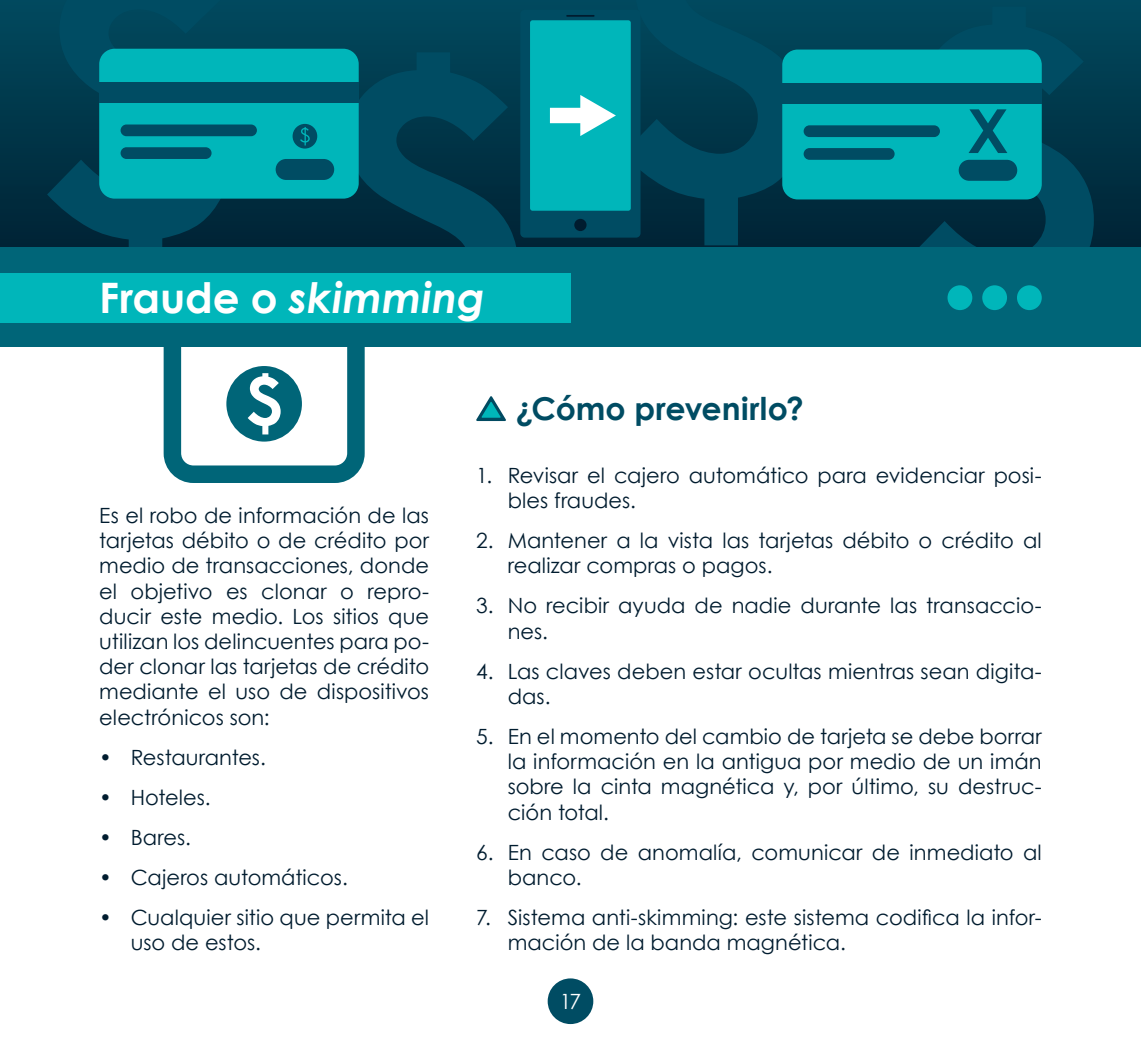
<style>
.page{position:relative;width:1141px;height:1042px;background:#fff}
.page>*{position:absolute;margin:0;border:0;box-sizing:border-box;transform-origin:0 0}
.titulo{font:italic 700 42px "Century Gothic";letter-spacing:.005em;color:#fff}
.subtitulo_2{font:700 31.5px "Century Gothic";color:#004c63}
.parrafo_estandar{font:21px/25.2px "Century Gothic";letter-spacing:.005em;color:#001c2f}
.t1{font:21px "Century Gothic";color:#fff}
.s1{font-style:normal}
</style>
<div class="page">
<div style="left:548px;top:978px;width:45px;height:46px;background:#004c63;border-radius:50%"></div>
<svg style="left:155px;top:346px;width:218px;height:137px"></svg>
<svg style="left:0;top:0;width:1141px;height:247px"></svg>
<svg style="left:47px;top:0;width:183px;height:247px;fill:#00475c"></svg>
<svg style="left:335px;top:52px;width:183px;height:195px"></svg>
<svg style="left:623px;top:0;width:183px;height:245px"></svg>
<svg style="left:911px;top:7px;width:183px;height:240px"></svg>
<div style="left:0;top:247px;width:1141px;height:99px;background:#006578"></div>
<div style="left:0;top:273px;width:570px;height:49px;background:#00b6ba"></div>
<div style="left:1017px;top:285px;width:25px;height:25px;background:#00b6ba;border-radius:50%"></div>
<div style="left:982px;top:285px;width:25px;height:25px;background:#00b6ba;border-radius:50%"></div>
<div style="left:947px;top:285px;width:25px;height:25px;background:#00b6ba;border-radius:50%"></div>
<div style="left:520px;top:10px;width:121px;height:228px;background:#004c63;border-radius:4px"></div>
<div style="left:530px;top:20px;width:101px;height:191px;background:#00b6ba;border-radius:3px"></div>
<div style="left:574px;top:219px;width:13px;height:12px;background:#001c2f;border-radius:50%"></div>
<hr style="left:566px;top:15px;width:29px;height:2px;background:#001c2f">
<div style="left:99px;top:49px;width:260px;height:150px;background:#00b6ba;border-radius:15px"></div>
<div style="left:99px;top:82px;width:260px;height:21px;background:#004c63"></div>
<div style="left:276px;top:159px;width:58px;height:21px;background:#004c63;border-radius:10px"></div>
<div style="left:121px;top:124px;width:136px;height:12px;background:#004c63;border-radius:6px"></div>
<div style="left:121px;top:147px;width:91px;height:12px;background:#004c63;border-radius:6px"></div>
<svg style="left:293px;top:124px;width:24px;height:25px"></svg>
<div style="left:782px;top:50px;width:260px;height:149px;background:#00b6ba;border-radius:15px"></div>
<div style="left:782px;top:83px;width:260px;height:21px;background:#004c63"></div>
<div style="left:959px;top:160px;width:58px;height:21px;background:#004c63;border-radius:10px"></div>
<div style="left:804px;top:125px;width:136px;height:12px;background:#004c63;border-radius:6px"></div>
<div style="left:804px;top:148px;width:91px;height:12px;background:#004c63;border-radius:6px"></div>
<svg style="left:969px;top:109px;width:38px;height:44px"></svg>
<svg style="left:550px;top:95px;width:66px;height:41px"></svg>
<svg style="left:476px;top:396px;width:30px;height:25px"></svg>
<p class="titulo" style="left:99px;top:265px;width:387px"><span class="s1">Fraude o</span> skimming</p>
<p class="subtitulo_2" style="left:516px;top:384px;width:289px">¿Cómo prevenirlo?</p>
<p class="parrafo_estandar" style="left:99px;top:502px;width:331px;text-align:justify">Es el robo de información de las tarjetas débito o de crédito por medio de transacciones, donde el objetivo es clonar o repro&shy;ducir este medio. Los sitios que utilizan los delincuentes para po&shy;der clonar las tarjetas de crédito mediante el uso de dispositivos electrónicos son:</p>
<p class="parrafo_estandar" style="left:99px;top:744px;width:168px">• Restaurantes.</p>
<p class="parrafo_estandar" style="left:99px;top:784px;width:113px">• Hoteles.</p>
<p class="parrafo_estandar" style="left:99px;top:824px;width:93px">• Bares.</p>
<p class="parrafo_estandar" style="left:99px;top:864px;width:250px">• Cajeros automáticos.</p>
<p class="parrafo_estandar" style="left:131px;top:904px;width:300px;text-indent:-32px">• Cualquier sitio que permita el uso de estos.</p>
<p class="parrafo_estandar" style="left:508px;top:462px;width:536px;text-indent:-32px">1. Revisar el cajero automático para evidenciar posi&shy;bles fraudes.</p>
<p class="parrafo_estandar" style="left:508px;top:528px;width:535px;text-indent:-32px">2. Mantener a la vista las tarjetas débito o crédito al realizar compras o pagos.</p>
<p class="parrafo_estandar" style="left:508px;top:593px;width:536px;text-indent:-32px">3. No recibir ayuda de nadie durante las transaccio&shy;nes.</p>
<p class="parrafo_estandar" style="left:508px;top:658px;width:536px;text-indent:-32px">4. Las claves deben estar ocultas mientras sean digita&shy;das.</p>
<p class="parrafo_estandar" style="left:508px;top:723px;width:536px;text-align:justify;text-indent:-32px">5. En el momento del cambio de tarjeta se debe borrar la información en la antigua por medio de un imán sobre la cinta magnética y, por último, su destruc&shy;ción total.</p>
<p class="parrafo_estandar" style="left:508px;top:839px;width:536px;text-indent:-32px">6. En caso de anomalía, comunicar de inmediato al banco.</p>
<p class="parrafo_estandar" style="left:508px;top:904px;width:536px;text-indent:-32px">7. Sistema anti-skimming: este sistema codifica la infor&shy;mación de la banda magnética.</p>
<p class="t1" style="left:560px;top:987px;width:23px">17</p>
</div>
